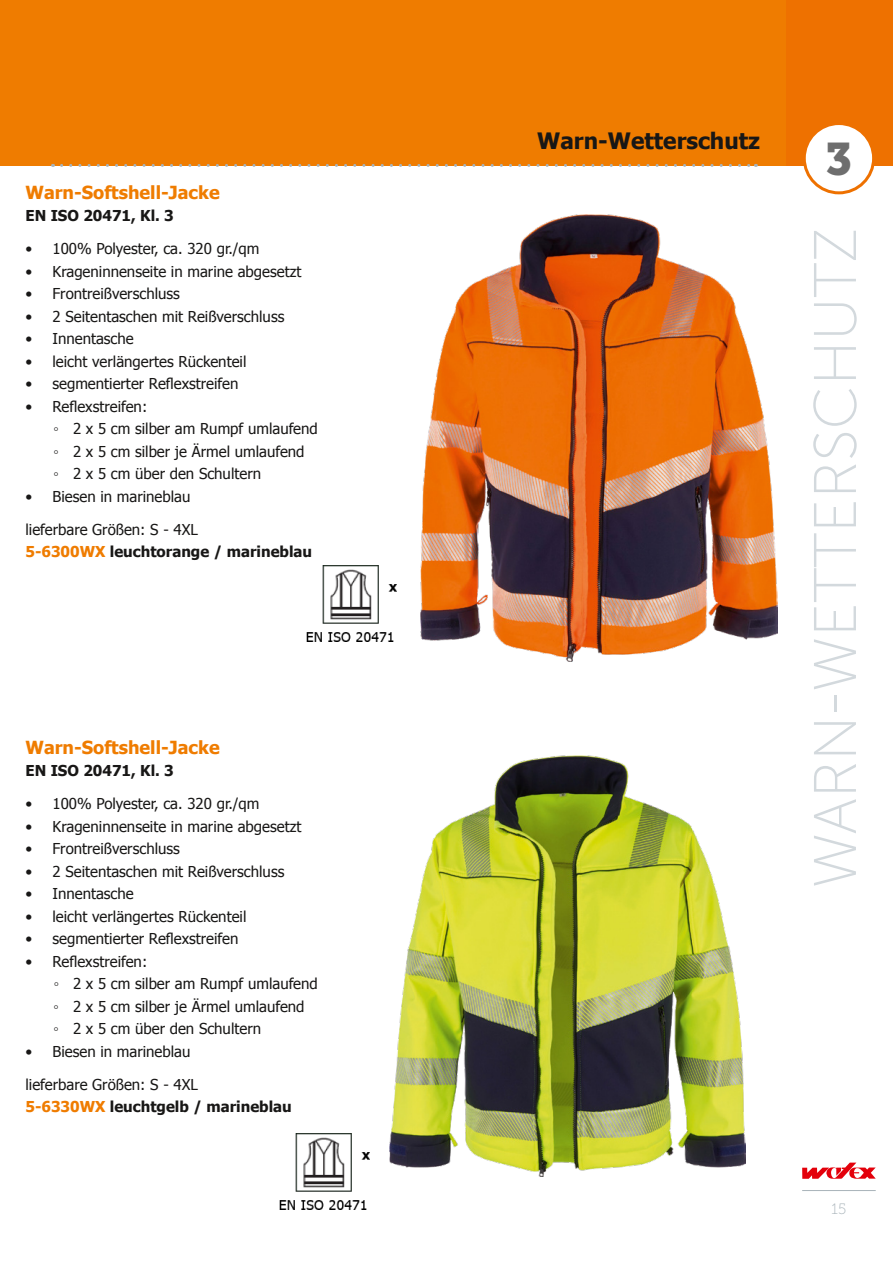
<style>
.page{position:relative;width:893px;height:1263px;background:#fff}
.page>*{position:absolute;margin:0;border:0;box-sizing:border-box;transform-origin:0 0}
.Kapitel_Hochkant{font:60px "Museo Sans 100";color:#d3d9dd}
.Kapitel_Zahl{font:45.45px "Museo Slab 900";color:#6e6e6e}
.Kaiptel_Überschrift{font:700 22.5px "Tahoma";color:#181716}
.t1{font:700 18px "Tahoma";color:#ef7c00}
.t2{font:15px "Tahoma";color:#181716}
.t3{font:700 15px "Tahoma";color:#181716}
.t4{font:15px "Museo Slab 100";color:#a8b3b9}
.s1{color:#ef7c00}
</style>
<div class="page">
<hr style="left:802px;top:1190px;width:74px;height:1px;background:#a8b3b9">
<svg style="left:802px;top:1162px;width:74px;height:17px"></svg>
<div style="left:0;top:0;width:787px;height:165px;background:#ef7c00"></div>
<svg style="left:62px;top:164px;width:694px;height:3px"></svg>
<img style="left:421px;top:215px;width:357px;height:446px">
<img style="left:389px;top:756px;width:357px;height:420px">
<img style="left:280px;top:1133px;width:90px;height:76px">
<img style="left:306px;top:565px;width:90px;height:76px">
<div style="left:787px;top:0;width:106px;height:166px;background:#ee7100"></div>
<div style="left:804px;top:124px;width:70px;height:69px;background:#fff;border-radius:50%"></div>
<div style="left:803px;top:122px;width:72px;height:72px;border:3px solid #ee7100;border-radius:50%"></div>
<p class="t1" style="left:26px;top:180px;width:196px">Warn-Softshell-Jacke</p>
<p class="t3" style="left:26px;top:205px;width:150px">EN ISO 20471, Kl. 3</p>
<p class="t2" style="left:26px;top:239px;width:235px">• 100% Polyester, ca. 320 gr./qm</p>
<p class="t2" style="left:26px;top:261px;width:277px">• Krageninnenseite in marine abgesetzt</p>
<p class="t2" style="left:26px;top:284px;width:156px">• Frontreißverschluss</p>
<p class="t2" style="left:26px;top:306px;width:260px">• 2 Seitentaschen mit Reißverschluss</p>
<p class="t2" style="left:26px;top:329px;width:110px">• Innentasche</p>
<p class="t2" style="left:26px;top:351px;width:222px">• leicht verlängertes Rückenteil</p>
<p class="t2" style="left:26px;top:374px;width:214px">• segmentierter Reflexstreifen</p>
<p class="t2" style="left:26px;top:396px;width:123px">• Reflexstreifen:</p>
<p class="t2" style="left:54px;top:419px;width:266px">◦ 2 x 5 cm silber am Rumpf umlaufend</p>
<p class="t2" style="left:54px;top:441px;width:252px">◦ 2 x 5 cm silber je Ärmel umlaufend</p>
<p class="t2" style="left:54px;top:464px;width:209px">◦ 2 x 5 cm über den Schultern</p>
<p class="t2" style="left:26px;top:486px;width:166px">• Biesen in marineblau</p>
<p class="t2" style="left:26px;top:519px;width:174px">lieferbare Größen: S - 4XL</p>
<p class="t3" style="left:26px;top:541px;width:288px"><span class="s1">5-6300WX</span> leuchtorange / marineblau</p>
<p class="t1" style="left:26px;top:734px;width:196px">Warn-Softshell-Jacke</p>
<p class="t3" style="left:26px;top:760px;width:150px">EN ISO 20471, Kl. 3</p>
<p class="t2" style="left:26px;top:794px;width:235px">• 100% Polyester, ca. 320 gr./qm</p>
<p class="t2" style="left:26px;top:816px;width:277px">• Krageninnenseite in marine abgesetzt</p>
<p class="t2" style="left:26px;top:839px;width:156px">• Frontreißverschluss</p>
<p class="t2" style="left:26px;top:861px;width:260px">• 2 Seitentaschen mit Reißverschluss</p>
<p class="t2" style="left:26px;top:884px;width:110px">• Innentasche</p>
<p class="t2" style="left:26px;top:906px;width:222px">• leicht verlängertes Rückenteil</p>
<p class="t2" style="left:26px;top:929px;width:214px">• segmentierter Reflexstreifen</p>
<p class="t2" style="left:26px;top:951px;width:123px">• Reflexstreifen:</p>
<p class="t2" style="left:54px;top:974px;width:266px">◦ 2 x 5 cm silber am Rumpf umlaufend</p>
<p class="t2" style="left:54px;top:996px;width:252px">◦ 2 x 5 cm silber je Ärmel umlaufend</p>
<p class="t2" style="left:54px;top:1019px;width:209px">◦ 2 x 5 cm über den Schultern</p>
<p class="t2" style="left:26px;top:1041px;width:166px">• Biesen in marineblau</p>
<p class="t2" style="left:26px;top:1074px;width:174px">lieferbare Größen: S - 4XL</p>
<p class="t3" style="left:26px;top:1096px;width:268px"><span class="s1">5-6330WX</span> leuchtgelb / marineblau</p>
<p class="Kaiptel_Überschrift" style="left:537px;top:125px;width:224px">Warn-Wetterschutz</p>
<p class="Kapitel_Zahl" style="left:825px;top:133px;width:28px">3</p>
<p class="Kapitel_Hochkant" style="left:803px;top:888px;width:662px;rotate:-90deg">WARN-WETTERSCHUTZ</p>
<p class="t4" style="left:832px;top:1200px;width:16px">15</p>
</div>
